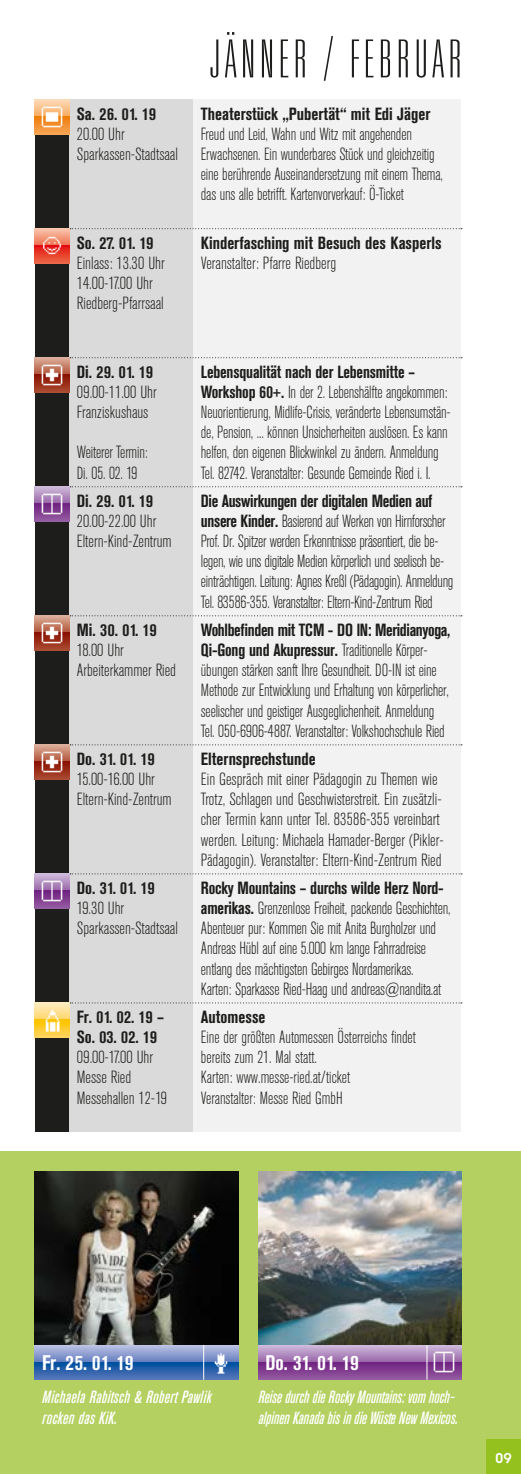
<style>
.page{position:relative;width:521px;height:1474px;background:#fff}
.page>*{position:absolute;margin:0;border:0;box-sizing:border-box;transform-origin:0 0}
.t1{font:100 ultra-condensed 52.5px "Univers";letter-spacing:.1em;color:#1d1d1b}
.t2{font:700 condensed 21px "Akzidenz Grotesk BE";letter-spacing:.02em;color:#fff}
.t3{font:300 condensed 17.5px/20.1px "Akzidenz Grotesk BE";letter-spacing:-.01em;color:#1d1d1b;scale:.95 1}
.t4{font:300 condensed 17.5px/20.1px "Akzidenz Grotesk BE";letter-spacing:-.01em;color:#1d1d1b}
.t5{font:700 condensed 17.5px/20.1px "Akzidenz Grotesk BE";color:#1d1d1b}
.t6{font:italic 500 condensed 17.5px/21px "Akzidenz Grotesk BE";letter-spacing:-.01em;color:#fff;scale:.95 1}
.t7{font:italic 500 condensed 17.5px/21px "Akzidenz Grotesk BE";letter-spacing:.01em;color:#fff}
.t8{font:15.75px "Insignia";color:#fff}
.s1{font-weight:700}
</style>
<div class="page">
<div style="left:0;top:1151px;width:521px;height:322px;background:#b4d060"></div>
<div style="left:486px;top:1439px;width:35px;height:34px;background:#95c11f"></div>
<div style="left:35px;top:99px;width:34px;height:1032px;background:#1d1d1b"></div>
<div style="left:69px;top:99px;width:124px;height:1032px;background:#dadada"></div>
<div style="left:193px;top:99px;width:268px;height:1032px;background:#f2f2f2"></div>
<svg style="left:70px;top:228px;width:392px;height:1px"></svg>
<svg style="left:70px;top:357px;width:392px;height:1px"></svg>
<svg style="left:70px;top:486px;width:392px;height:1px"></svg>
<svg style="left:70px;top:615px;width:392px;height:1px"></svg>
<svg style="left:70px;top:744px;width:392px;height:1px"></svg>
<svg style="left:70px;top:873px;width:392px;height:1px"></svg>
<svg style="left:70px;top:1002px;width:392px;height:1px"></svg>
<svg style="left:35px;top:1344px;width:203px;height:18px;background:#8c9bc8"></svg>
<svg style="left:35px;top:1362px;width:203px;height:17px;background:#2a62ab"></svg>
<img style="left:208px;top:1349px;width:25px;height:25px">
<hr style="left:203px;top:1344px;width:1px;height:35px;background:#fff">
<svg style="left:258px;top:1344px;width:203px;height:18px;background:#ae8ebb"></svg>
<svg style="left:258px;top:1362px;width:203px;height:17px;background:#813d90"></svg>
<img style="left:432px;top:1349px;width:24px;height:25px">
<hr style="left:427px;top:1344px;width:1px;height:35px;background:#fff">
<img style="left:35px;top:1171px;width:203px;height:173px">
<img style="left:258px;top:1171px;width:204px;height:173px">
<svg style="left:35px;top:1002px;width:34px;height:17px"></svg>
<svg style="left:35px;top:1019px;width:34px;height:18px"></svg>
<img style="left:40px;top:1007px;width:24px;height:25px">
<svg style="left:35px;top:357px;width:34px;height:18px"></svg>
<svg style="left:35px;top:375px;width:34px;height:17px"></svg>
<img style="left:40px;top:362px;width:24px;height:25px">
<svg style="left:35px;top:615px;width:34px;height:17px"></svg>
<svg style="left:35px;top:632px;width:34px;height:18px"></svg>
<img style="left:40px;top:620px;width:24px;height:25px">
<svg style="left:35px;top:744px;width:34px;height:17px"></svg>
<svg style="left:35px;top:761px;width:34px;height:18px"></svg>
<img style="left:40px;top:749px;width:24px;height:25px">
<svg style="left:35px;top:228px;width:34px;height:18px"></svg>
<svg style="left:35px;top:246px;width:34px;height:17px"></svg>
<img style="left:40px;top:233px;width:24px;height:25px">
<svg style="left:35px;top:486px;width:34px;height:18px"></svg>
<svg style="left:35px;top:504px;width:34px;height:17px"></svg>
<img style="left:40px;top:491px;width:24px;height:25px">
<svg style="left:35px;top:873px;width:34px;height:17px"></svg>
<svg style="left:35px;top:890px;width:34px;height:18px"></svg>
<img style="left:40px;top:878px;width:24px;height:25px">
<svg style="left:35px;top:99px;width:34px;height:18px"></svg>
<svg style="left:35px;top:117px;width:34px;height:17px"></svg>
<img style="left:40px;top:104px;width:24px;height:25px">
<p class="t5" style="left:77px;top:104px;width:81px">Sa. 26. 01. 19</p>
<p class="t4" style="left:77px;top:124px;width:103px">20.00 Uhr<br>Sparkassen-Stadtsaal</p>
<p class="t5" style="left:77px;top:233px;width:78px">So. 27. 01. 19</p>
<p class="t4" style="left:77px;top:253px;width:89px">Einlass: 13.30 Uhr<br>14.00-17.00 Uhr<br>Riedberg-Pfarrsaal</p>
<p class="t5" style="left:77px;top:362px;width:78px">Di. 29. 01. 19</p>
<p class="t4" style="left:77px;top:382px;width:81px">09.00-11.00 Uhr<br>Franziskushaus</p>
<p class="t3" style="left:77px;top:443px;width:76px">Weiterer Termin:<br>Di. 05. 02. 19</p>
<p class="t5" style="left:77px;top:491px;width:78px">Di. 29. 01. 19</p>
<p class="t4" style="left:77px;top:511px;width:96px">20.00-22.00 Uhr<br>Eltern-Kind-Zentrum</p>
<p class="t5" style="left:77px;top:620px;width:81px">Mi. 30. 01. 19</p>
<p class="t4" style="left:77px;top:640px;width:101px">18.00 Uhr<br>Arbeiterkammer Ried</p>
<p class="t5" style="left:77px;top:749px;width:79px">Do. 31. 01. 19</p>
<p class="t4" style="left:77px;top:769px;width:96px">15.00-16.00 Uhr<br>Eltern-Kind-Zentrum</p>
<p class="t5" style="left:77px;top:878px;width:79px">Do. 31. 01. 19</p>
<p class="t4" style="left:77px;top:898px;width:103px">19.30 Uhr<br>Sparkassen-Stadtsaal</p>
<p class="t5" style="left:77px;top:1007px;width:89px">Fr. 01. 02. 19 –<br>So. 03. 02. 19</p>
<p class="t4" style="left:77px;top:1047px;width:92px">09.00-17.00 Uhr<br>Messe Ried<br>Messehallen 12-19</p>
<h1 class="t1" style="left:210px;top:32px;width:253px">JÄNNER / FEBRUAR</h1>
<p class="t5" style="left:201px;top:104px;width:231px">Theaterstück „Pubertät“ mit Edi Jäger</p>
<p class="t3" style="left:201px;top:124px;width:256px">Freud und Leid, Wahn und Witz mit angehenden Erwachsenen. Ein wunderbares Stück und gleichzeitig eine berührende Auseinandersetzung mit einem Thema, das uns alle betrifft. Kartenvorverkauf: Ö-Ticket</p>
<p class="t5" style="left:201px;top:233px;width:242px">Kinderfasching mit Besuch des Kasperls</p>
<p class="t4" style="left:201px;top:253px;width:137px">Veranstalter: Pfarre Riedberg</p>
<p class="t3" style="left:201px;top:362px;width:264px"><span class="s1">Lebensqualität nach der Lebensmitte – Workshop 60+.</span> In der 2. Lebenshälfte angekommen:<br>Neuorientierung, Midlife-Crisis, veränderte Lebensumstän&shy;de, Pension, ... können Unsicherheiten auslösen. Es kann helfen, den eigenen Blickwinkel zu ändern. Anmeldung Tel. 82742. Veranstalter: Gesunde Gemeinde Ried i. I.</p>
<p class="t3" style="left:201px;top:491px;width:267px"><span class="s1">Die Auswirkungen der digitalen Medien auf unsere Kinder.</span> Basierend auf Werken von Hirnforscher Prof. Dr. Spitzer werden Erkenntnisse präsentiert, die be&shy;legen, wie uns digitale Medien körperlich und seelisch be&shy;einträchtigen. Leitung: Agnes Kreßl (Pädagogin). Anmeldung Tel. 83586-355. Veranstalter: Eltern-Kind-Zentrum Ried</p>
<p class="t3" style="left:201px;top:620px;width:264px"><span class="s1">Wohlbefinden mit TCM - DO lN: Meridianyoga, Qi-Gong und Akupressur.</span> Traditionelle Körper&shy;übungen stärken sanft Ihre Gesundheit. DO-IN ist eine Methode zur Entwicklung und Erhaltung von körperlicher, seelischer und geistiger Ausgeglichenheit. Anmeldung Tel. 050-6906-4887. Veranstalter: Volkshochschule Ried</p>
<p class="t5" style="left:201px;top:749px;width:116px">Elternsprechstunde</p>
<p class="t4" style="left:201px;top:769px;width:244px">Ein Gespräch mit einer Pädagogin zu Themen wie Trotz, Schlagen und Geschwisterstreit. Ein zusätzli&shy;cher Termin kann unter Tel. 83586-355 vereinbart werden. Leitung: Michaela Hamader-Berger (Pikler-Pädagogin). Veranstalter: Eltern-Kind-Zentrum Ried</p>
<p class="t3" style="left:201px;top:878px;width:264px"><span class="s1">Rocky Mountains – durchs wilde Herz Nord&shy;amerikas.</span> Grenzenlose Freiheit, packende Geschichten, Abenteuer pur: Kommen Sie mit Anita Burgholzer und Andreas Hübl auf eine 5.000 km lange Fahrradreise entlang des mächtigsten Gebirges Nordamerikas.<br>Karten: Sparkasse Ried-Haag und andreas@nandita.at</p>
<p class="t5" style="left:201px;top:1007px;width:66px">Automesse</p>
<p class="t3" style="left:201px;top:1027px;width:228px">Eine der größten Automessen Österreichs findet bereits zum 21. Mal statt.<br>Karten: www.messe-ried.at/ticket<br>Veranstalter: Messe Ried GmbH</p>
<p class="t2" style="left:42px;top:1350px;width:93px">Fr. 25. 01. 19</p>
<p class="t2" style="left:265px;top:1350px;width:95px">Do. 31. 01. 19</p>
<p class="t7" style="left:42px;top:1386px;width:171px">Michaela Rabitsch &amp; Robert Pawlik rocken das KiK.</p>
<p class="t6" style="left:258px;top:1386px;width:211px">Reise durch die Rocky Mountains: vom hoch&shy;alpinen Kanada bis in die Wüste New Mexicos.</p>
<p class="t8" style="left:495px;top:1449px;width:18px">09</p>
</div>
